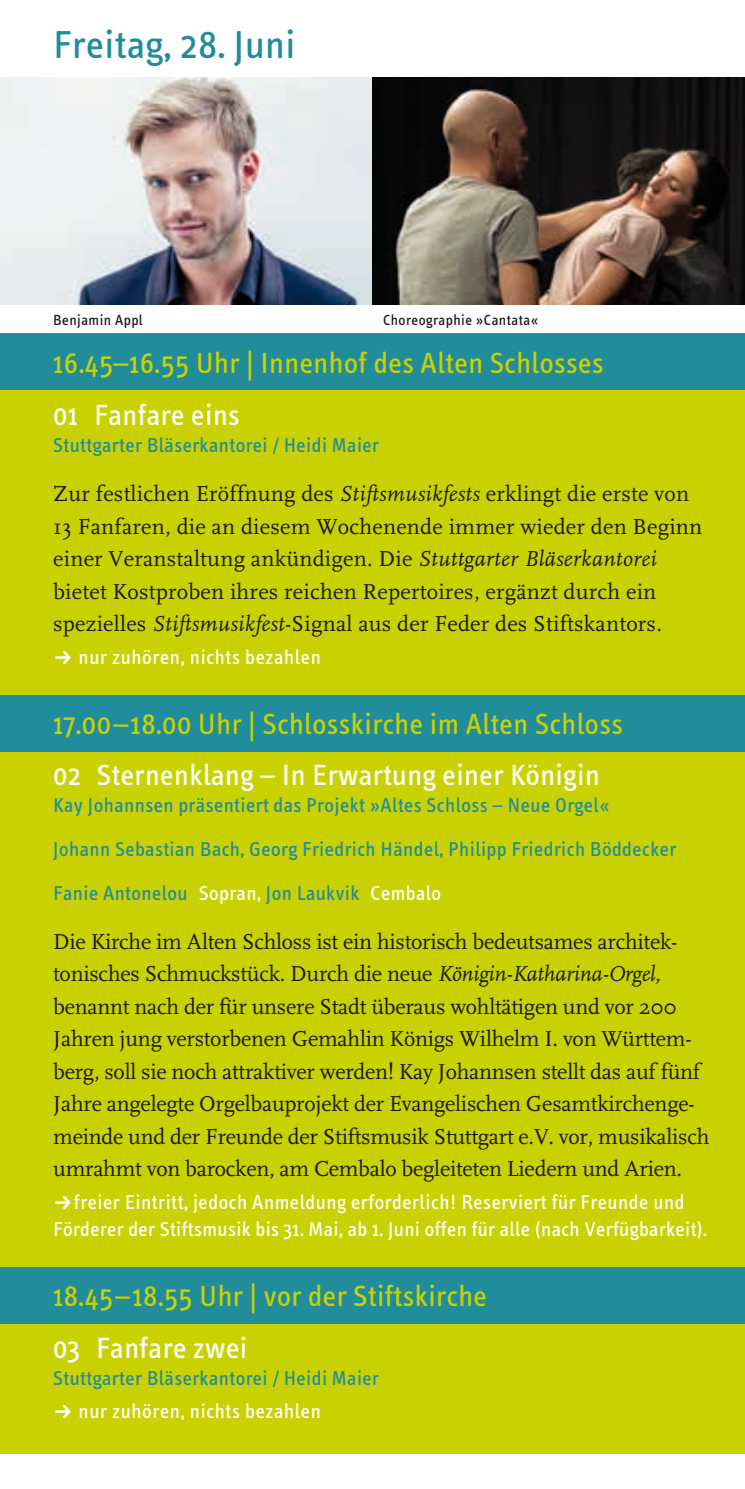
<style>
.page{position:relative;width:745px;height:1489px;background:#fff}
.page>*{position:absolute;margin:0;border:0;box-sizing:border-box;transform-origin:0 0}
.t1{font:40px "Info Text";letter-spacing:.015em;color:#218c9a}
.t2{font:30px "Info Text";letter-spacing:.015em;color:#c9d200}
.t3{font:30px "Info Text";letter-spacing:.015em;color:#fff}
.t4{font:22.5px/32.5px "Scala";letter-spacing:-.01em;color:#1a171c}
.t5{font:22.5px/32.5px "Scala";letter-spacing:.01em;color:#1a171c}
.t6{font:20.5px/43.8px "Info Text";letter-spacing:.02em;color:#218c9a}
.t7{font:20.5px/27.5px "Info Text";letter-spacing:.025em;color:#fff;text-align:center}
.t8{font:15px "Info Text";letter-spacing:.03em;color:#1a171c}
.s1{font-style:italic}
.s2{color:#fff}
</style>
<div class="page">
<div style="left:0;top:390px;width:744px;height:1063px;background:#c9d200"></div>
<div style="left:0;top:694px;width:744px;height:57px;background:#218c9a"></div>
<img style="left:0;top:78px;width:744px;height:227px">
<div style="left:0;top:1267px;width:744px;height:56px;background:#218c9a"></div>
<div style="left:0;top:333px;width:744px;height:57px;background:#218c9a"></div>
<h1 class="t1" style="left:53px;top:23px;width:244px">Freitag, 28. Juni</h1>
<p class="t8" style="left:53px;top:311px;width:91px">Benjamin Appl</p>
<p class="t8" style="left:383px;top:311px;width:157px">Choreographie »Cantata«</p>
<h2 class="t2" style="left:53px;top:347px;width:551px">16.45–16.55 Uhr | Innenhof des Alten Schlosses</h2>
<h2 class="t3" style="left:53px;top:398px;width:188px">01 Fanfare eins</h2>
<p class="t6" style="left:53px;top:424px;width:327px">Stuttgarter Bläserkantorei / Heidi Maier</p>
<p class="t5" style="left:53px;top:478px;width:650px">Zur festlichen Eröffnung des <span class="s1">Stiftsmusikfests</span> erklingt die erste von 13 Fanfaren, die an diesem Wochenende immer wieder den Beginn einer Veranstaltung ankündigen. Die <span class="s1">Stuttgarter Bläserkantorei </span>bietet Kostproben ihres reichen Repertoires, ergänzt durch ein spezielles <span class="s1">Stiftsmusikfest</span>-Signal aus der Feder des Stiftskantors.</p>
<p class="t7" style="left:79px;top:643px;width:243px">nur zuhören, nichts bezahlen</p>
<h2 class="t2" style="left:53px;top:707px;width:571px">17.00–18.00 Uhr | Schlosskirche im Alten Schloss</h2>
<h2 class="t3" style="left:53px;top:758px;width:547px">02 Sternenklang – In Erwartung einer Königin</h2>
<p class="t6" style="left:53px;top:784px;width:624px">Kay Johannsen präsentiert das Projekt »Altes Schloss – Neue Orgel«<br>Johann Sebastian Bach, Georg Friedrich Händel, Philipp Friedrich Böddecker<br>Fanie Antonelou <span class="s2">Sopran,</span> Jon Laukvik <span class="s2">Cembalo</span></p>
<p class="t4" style="left:53px;top:925px;width:657px">Die Kirche im Alten Schloss ist ein historisch bedeutsames architek&shy;tonisches Schmuckstück. Durch die neue <span class="s1">Königin-Katharina-Orgel, </span>benannt nach der für unsere Stadt überaus wohltätigen und vor 200<br>Jahren jung verstorbenen Gemahlin Königs Wilhelm I. von Württem&shy;berg, soll sie noch attraktiver werden! Kay Johannsen stellt das auf fünf Jahre angelegte Orgelbauprojekt der Evangelischen Gesamtkirchenge&shy;meinde und der Freunde der Stiftsmusik Stuttgart e.V. vor, musikalisch umrahmt von barocken, am Cembalo begleiteten Liedern und Arien.</p>
<p class="t7" style="left:53px;top:1188px;width:655px">freier Eintritt, jedoch Anmeldung erforderlich! Reserviert für Freunde und<br>Förderer der Stiftsmusik bis 31. Mai, ab 1. Juni offen für alle (nach Verfügbarkeit).</p>
<h2 class="t2" style="left:53px;top:1279px;width:435px">18.45–18.55 Uhr | vor der Stiftskirche</h2>
<h2 class="t3" style="left:53px;top:1330px;width:195px">03 Fanfare zwei</h2>
<p class="t6" style="left:53px;top:1356px;width:327px">Stuttgarter Bläserkantorei / Heidi Maier</p>
<p class="t7" style="left:79px;top:1397px;width:243px">nur zuhören, nichts bezahlen</p>
</div>
